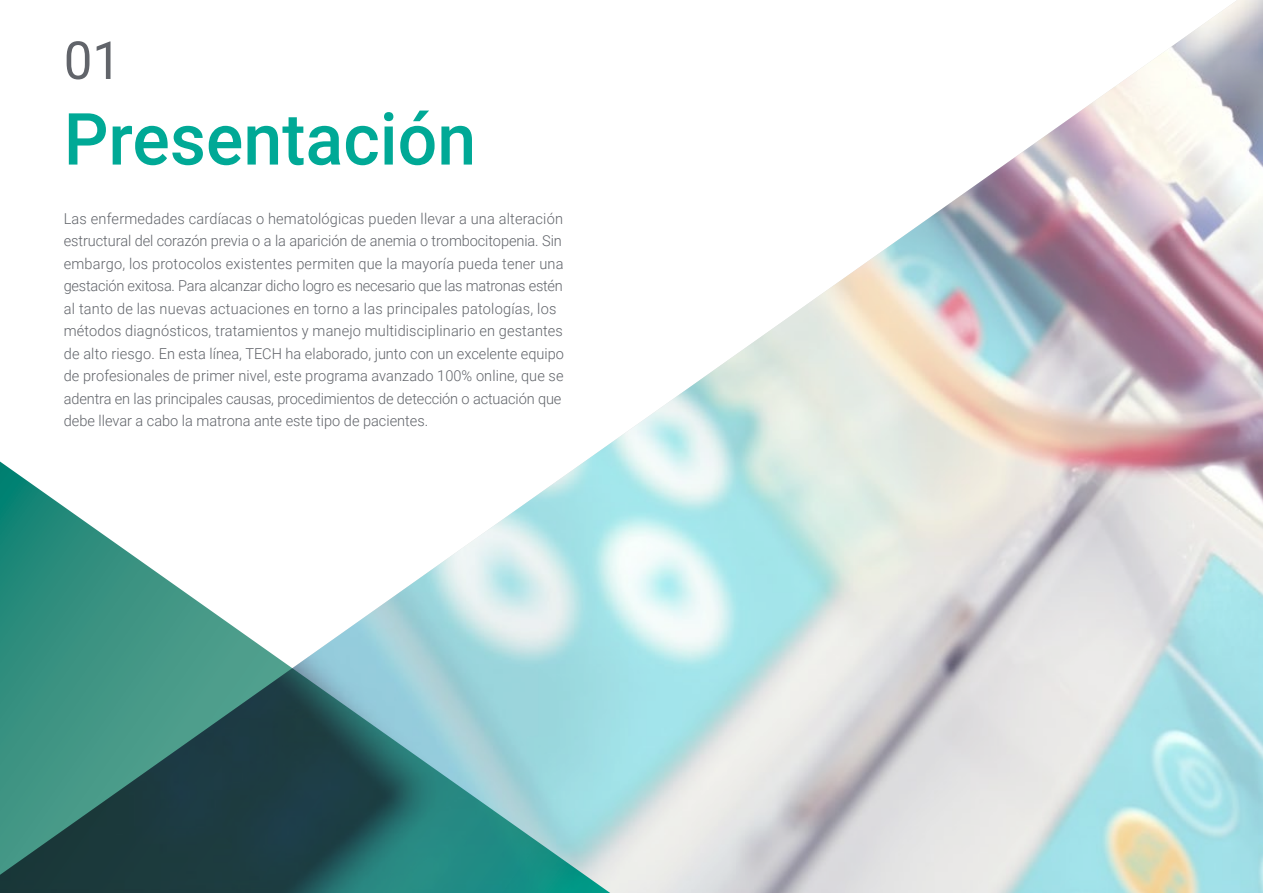
<style>
.page{position:relative;width:1263px;height:893px;background:#fff}
.page>*{position:absolute;margin:0;border:0;box-sizing:border-box;transform-origin:0 0}
.t1{font:500 72px "Roboto";color:#00a996}
.t2{font:52.5px "Roboto";color:#61646a}
.t3{font:300 15px/22.5px "Roboto";letter-spacing:.005em;color:#61646a}
</style>
<div class="page">
<img style="left:607px;top:0;width:656px;height:893px">
<svg style="left:0;top:446px;width:640px;height:447px"></svg>
<h2 class="t2" style="left:64px;top:24px;width:59px">01</h2>
<h1 class="t1" style="left:64px;top:89px;width:414px">Presentación</h1>
<p class="t3" style="left:64px;top:207px;width:502px">Las enfermedades cardíacas o hematológicas pueden llevar a una alteración estructural del corazón previa o a la aparición de anemia o trombocitopenia. Sin embargo, los protocolos existentes permiten que la mayoría pueda tener una gestación exitosa. Para alcanzar dicho logro es necesario que las matronas estén al tanto de las nuevas actuaciones en torno a las principales patologías, los métodos diagnósticos, tratamientos y manejo multidisciplinario en gestantes de alto riesgo. En esta línea, TECH ha elaborado, junto con un excelente equipo de profesionales de primer nivel, este programa avanzado 100% online, que se adentra en las principales causas, procedimientos de detección o actuación que debe llevar a cabo la matrona ante este tipo de pacientes.</p>
</div>
